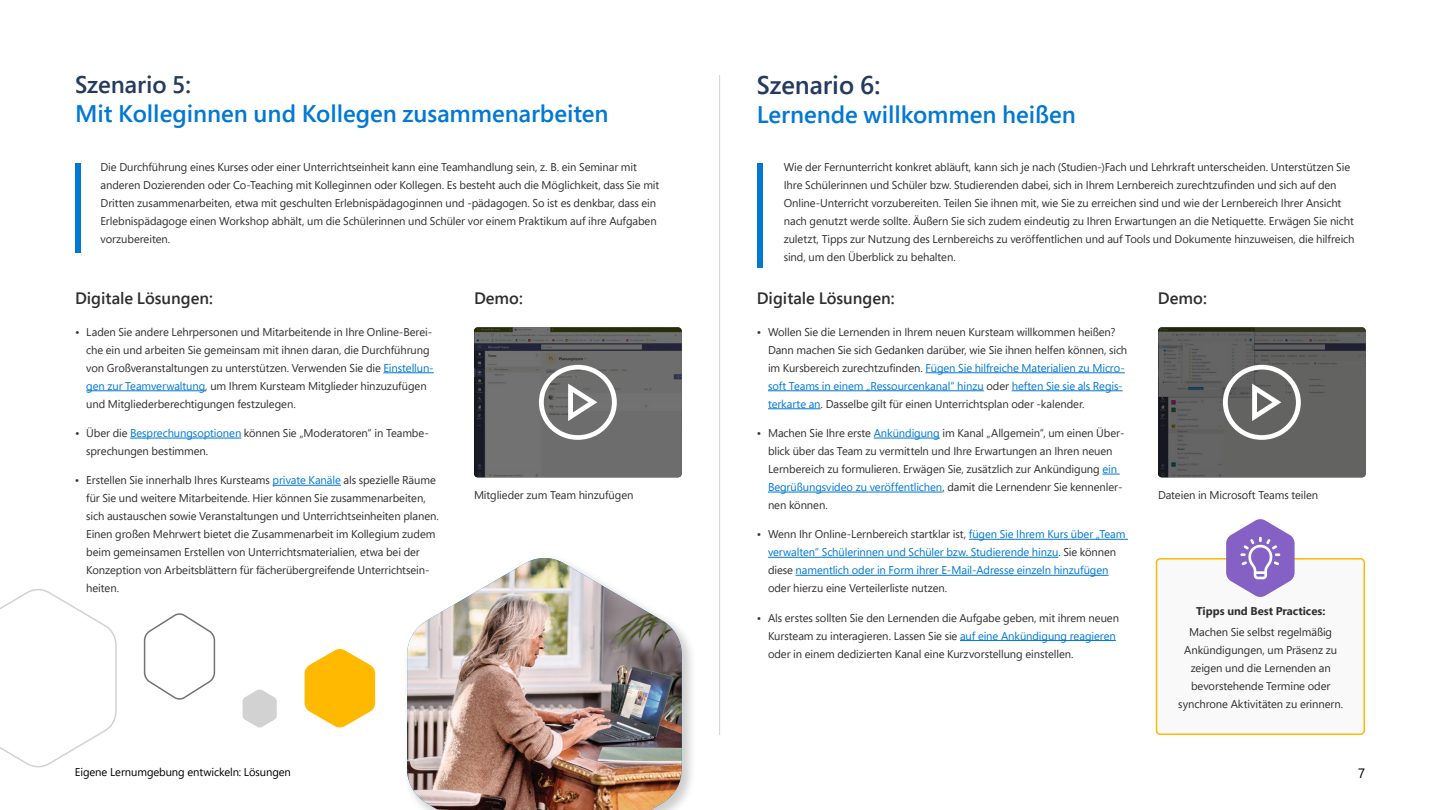
<style>
.page{position:relative;width:1440px;height:810px;background:#fff}
.page>*{position:absolute;margin:0;border:0;box-sizing:border-box;transform-origin:0 0}
.t1{font:600 25.5px "Segoe Pro";color:#243a5e}
.t2{font:600 24px "Segoe Pro";color:#0078d4}
.t3{font:600 24px "Segoe Pro";color:#243a5e}
.t4{font:600 16.5px "Segoe Pro";color:#2f2f2f}
.t5{font:13.5px "Segoe Pro";color:#000}
.t6{font:11.25px/18px "Segoe Pro";letter-spacing:-.01em;color:#2f2f2f}
.t7{font:11.25px/18px "Segoe Pro";letter-spacing:-.01em;color:#0078d4}
.t8{font:11.25px "Segoe Pro";letter-spacing:-.005em;color:#000}
.t9{font:700 11.25px "Segoe Pro";color:#2f2f2f}
.s1{color:#0078d4}
.s2{color:#2f2f2f}
</style>
<div class="page">
<hr style="left:719px;top:75px;width:1px;height:660px;background:#d2d2d2">
<img style="left:1158px;top:327px;width:208px;height:150px">
<svg style="left:1223px;top:365px;width:78px;height:75px"></svg>
<img style="left:474px;top:327px;width:208px;height:150px">
<svg style="left:539px;top:365px;width:78px;height:75px"></svg>
<div style="left:75px;top:163px;width:6px;height:90px;background:#0078d4"></div>
<div style="left:757px;top:163px;width:6px;height:105px;background:#0078d4"></div>
<div style="left:402px;top:554px;width:295px;height:256px;background:#000;opacity:.2"></div>
<img style="left:407px;top:558px;width:275px;height:252px">
<svg style="left:305px;top:649px;width:70px;height:79px"></svg>
<svg style="left:243px;top:689px;width:34px;height:39px"></svg>
<svg style="left:0;top:589px;width:117px;height:179px"></svg>
<svg style="left:143px;top:613px;width:73px;height:87px"></svg>
<hr style="left:383px;top:372px;width:51px;height:1px;background:#0078d4">
<hr style="left:86px;top:390px;width:119px;height:1px;background:#0078d4">
<hr style="left:130px;top:438px;width:111px;height:1px;background:#0078d4">
<hr style="left:273px;top:485px;width:68px;height:1px;background:#0078d4">
<hr style="left:926px;top:372px;width:199px;height:1px;background:#0078d4">
<hr style="left:768px;top:390px;width:216px;height:1px;background:#0078d4">
<hr style="left:1012px;top:390px;width:111px;height:1px;background:#0078d4">
<hr style="left:768px;top:408px;width:53px;height:1px;background:#0078d4">
<hr style="left:874px;top:438px;width:66px;height:1px;background:#0078d4">
<svg style="left:1102px;top:474px;width:18px;height:1px"></svg>
<hr style="left:768px;top:492px;width:174px;height:1px;background:#0078d4">
<hr style="left:969px;top:539px;width:159px;height:1px;background:#0078d4">
<hr style="left:768px;top:557px;width:290px;height:1px;background:#0078d4">
<hr style="left:796px;top:575px;width:313px;height:1px;background:#0078d4">
<hr style="left:960px;top:640px;width:156px;height:1px;background:#0078d4">
<div style="left:1156px;top:559px;width:208px;height:175px;background:#f9f9f9;border-radius:4px"></div>
<div style="left:1156px;top:558px;width:209px;height:177px;border:2px solid #ffb900;border-radius:4px"></div>
<svg style="left:1226px;top:519px;width:69px;height:78px"></svg>
<h2 class="t3" style="left:75px;top:68px;width:118px">Szenario 5:</h2>
<h2 class="t2" style="left:75px;top:97px;width:535px">Mit Kolleginnen und Kollegen zusammenarbeiten</h2>
<p class="t6" style="left:100px;top:158px;width:560px">Die Durchführung eines Kurses oder einer Unterrichtseinheit kann eine Teamhandlung sein, z. B. ein Seminar mit anderen Dozierenden oder Co-Teaching mit Kolleginnen oder Kollegen. Es besteht auch die Möglichkeit, dass Sie mit Dritten zusammenarbeiten, etwa mit geschulten Erlebnispädagoginnen und -pädagogen. So ist es denkbar, dass ein Erlebnispädagoge einen Workshop abhält, um die Schülerinnen und Schüler vor einem Praktikum auf ihre Aufgaben vorzubereiten.</p>
<h3 class="t4" style="left:75px;top:287px;width:140px">Digitale Lösungen:</h3>
<h3 class="t4" style="left:474px;top:287px;width:50px">Demo:</h3>
<p class="t6" style="left:86px;top:323px;width:349px;text-indent:-11px">• Laden Sie andere Lehrpersonen und Mitarbeitende in Ihre Online-Berei&shy;che ein und arbeiten Sie gemeinsam mit ihnen daran, die Durchführung von Großveranstaltungen zu unterstützen. Verwenden Sie die <span class="s1">Einstellun&shy;gen zur Teamverwaltung</span>, um Ihrem Kursteam Mitglieder hinzuzufügen und Mitgliederberechtigungen festzulegen.</p>
<p class="t6" style="left:86px;top:424px;width:344px;text-indent:-11px">• Über die <span class="s1">Besprechungsoptionen</span> können Sie „Moderatoren“ in Teambe&shy;sprechungen bestimmen.</p>
<p class="t6" style="left:86px;top:471px;width:354px;text-indent:-11px">• Erstellen Sie innerhalb Ihres Kursteams <span class="s1">private Kanäle</span> als spezielle Räume für Sie und weitere Mitarbeitende. Hier können Sie zusammenarbeiten, sich austauschen sowie Veranstaltungen und Unterrichtseinheiten planen.<br>Einen großen Mehrwert bietet die Zusammenarbeit im Kollegium zudem beim gemeinsamen Erstellen von Unterrichtsmaterialien, etwa bei der Konzeption von Arbeitsblättern für fächerübergreifende Unterrichtsein&shy;heiten.</p>
<p class="t6" style="left:474px;top:486px;width:161px">Mitglieder zum Team hinzufügen</p>
<p class="t8" style="left:75px;top:764px;width:217px">Eigene Lernumgebung entwickeln: Lösungen</p>
<h1 class="t1" style="left:757px;top:68px;width:125px">Szenario 6:</h1>
<h2 class="t2" style="left:757px;top:98px;width:321px">Lernende willkommen heißen</h2>
<p class="t6" style="left:784px;top:158px;width:572px">Wie der Fernunterricht konkret abläuft, kann sich je nach (Studien-)Fach und Lehrkraft unterscheiden. Unterstützen Sie Ihre Schülerinnen und Schüler bzw. Studierenden dabei, sich in Ihrem Lernbereich zurechtzufinden und sich auf den Online-Unterricht vorzubereiten. Teilen Sie ihnen mit, wie Sie zu erreichen sind und wie der Lernbereich Ihrer Ansicht nach genutzt werde sollte. Äußern Sie sich zudem eindeutig zu Ihren Erwartungen an die Netiquette. Erwägen Sie nicht zuletzt, Tipps zur Nutzung des Lernbereichs zu veröffentlichen und auf Tools und Dokumente hinzuweisen, die hilfreich sind, um den Überblick zu behalten.</p>
<h3 class="t4" style="left:757px;top:287px;width:140px">Digitale Lösungen:</h3>
<h3 class="t4" style="left:1158px;top:287px;width:50px">Demo:</h3>
<p class="t6" style="left:768px;top:323px;width:361px;text-indent:-11px">• Wollen Sie die Lernenden in Ihrem neuen Kursteam willkommen heißen?<br>Dann machen Sie sich Gedanken darüber, wie Sie ihnen helfen können, sich im Kursbereich zurechtzufinden. <span class="s1">Fügen Sie hilfreiche Materialien zu Micro&shy;soft Teams in einem „Ressourcenkanal“ hinzu</span> oder <span class="s1">heften Sie sie als Regis&shy;terkarte an</span>. Dasselbe gilt für einen Unterrichtsplan oder -kalender.</p>
<p class="t6" style="left:768px;top:424px;width:358px;text-indent:-11px">• Machen Sie Ihre erste <span class="s1">Ankündigung</span> im Kanal „Allgemein“, um einen Über&shy;blick über das Team zu vermitteln und Ihre Erwartungen an Ihren neuen Lernbereich zu formulieren. Erwägen Sie, zusätzlich zur Ankündigung <span class="s1">ein Begrüßungsvideo zu veröffentlichen</span>, damit die Lernendenr Sie kennenler&shy;nen können.</p>
<p class="t7" style="left:768px;top:525px;width:359px;text-indent:-11px"><span class="s2">• Wenn Ihr Online-Lernbereich startklar ist,</span> fügen Sie Ihrem Kurs über „Team verwalten“ Schülerinnen und Schüler bzw. Studierende hinzu<span class="s2">. Sie können diese</span> namentlich oder in Form ihrer E-Mail-Adresse einzeln hinzufügen <span class="s2">oder hierzu eine Verteilerliste nutzen.</span></p>
<p class="t6" style="left:768px;top:608px;width:353px;text-indent:-11px">• Als erstes sollten Sie den Lernenden die Aufgabe geben, mit ihrem neuen<br>Kursteam zu interagieren. Lassen Sie sie <span class="s1">auf eine Ankündigung reagieren </span>oder in einem dedizierten Kanal eine Kurzvorstellung einstellen.</p>
<p class="t6" style="left:1158px;top:486px;width:162px">Dateien in Microsoft Teams teilen</p>
<p class="t9" style="left:1196px;top:603px;width:131px">Tipps und Best Practices:</p>
<p class="t6" style="left:1178px;top:623px;width:166px;text-align:center">Machen Sie selbst regelmäßig<br>Ankündigungen, um Präsenz zu zeigen und die Lernenden an bevorstehende Termine oder synchrone Aktivitäten zu erinnern.</p>
<p class="t5" style="left:1358px;top:764px;width:8px">7</p>
</div>
